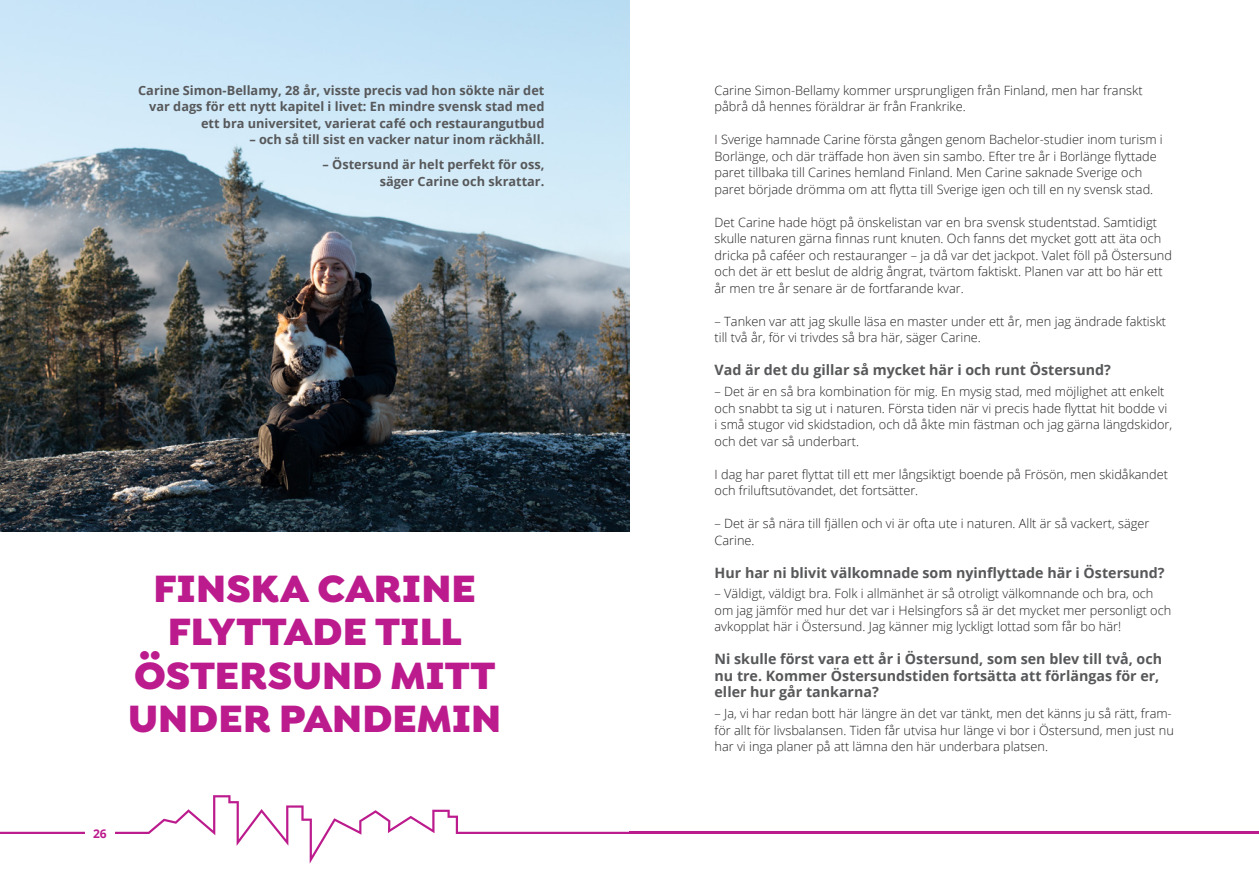
<style>
.page{position:relative;width:1259px;height:893px;background:#fff}
.page>*{position:absolute;margin:0;border:0;box-sizing:border-box;transform-origin:0 0}
.Rubrik_1{font:900 40.5px/43.5px "Isidora Sans Alt";color:#bc1b8d;text-align:center}
.Rubrik_3{font:700 14.25px/16.5px "Open Sans";color:#57585a}
.Bröd{font:300 12.75px/16.5px "Open Sans";color:#231f20}
.Bröd-2{font:700 12.75px/16.5px "Open Sans";color:#57585a;text-align:right}
.t1{font:700 12px "Open Sans";color:#bc1b8d}
</style>
<div class="page">
<svg style="left:0;top:795px;width:629px;height:69px"></svg>
<div style="left:85px;top:818px;width:30px;height:30px;background:#fff"></div>
<img style="left:0;top:0;width:629px;height:531px">
<hr style="left:629px;top:832px;width:630px;height:2px;background:#bc1b8d">
<p class="Bröd-2" style="left:138px;top:82px;width:408px">Carine Simon-Bellamy, 28 år, visste precis vad hon sökte när det var dags för ett nytt kapitel i livet: En mindre svensk stad med ett bra universitet, varierat café och restaurangutbud</p>
<p class="Bröd-2" style="left:249px;top:131px;width:296px">– och så till sist en vacker natur inom räckhåll.</p>
<p class="Bröd-2" style="left:322px;top:156px;width:223px">– Östersund är helt perfekt för oss, säger Carine och skrattar.</p>
<p class="Rubrik_1" style="left:128px;top:566px;width:375px">FINSKA CARINE<br>FLYTTADE TILL<br>ÖSTERSUND MITT<br>UNDER PANDEMIN</p>
<p class="t1" style="left:93px;top:825px;width:15px">26</p>
<p class="Bröd" style="left:714px;top:82px;width:429px">Carine Simon-Bellamy kommer ursprungligen från Finland, men har franskt påbrå då hennes föräldrar är från Frankrike.</p>
<p class="Bröd" style="left:714px;top:131px;width:450px">I Sverige hamnade Carine första gången genom Bachelor-studier inom turism i Borlänge, och där träffade hon även sin sambo. Efter tre år i Borlänge flyttade paret tillbaka till Carines hemland Finland. Men Carine saknade Sverige och paret började drömma om att flytta till Sverige igen och till en ny svensk stad.</p>
<p class="Bröd" style="left:714px;top:214px;width:459px">Det Carine hade högt på önskelistan var en bra svensk studentstad. Samtidigt skulle naturen gärna finnas runt knuten. Och fanns det mycket gott att äta och dricka på caféer och restauranger – ja då var det jackpot. Valet föll på Östersund och det är ett beslut de aldrig ångrat, tvärtom faktiskt. Planen var att bo här ett år men tre år senare är de fortfarande kvar.</p>
<p class="Bröd" style="left:714px;top:313px;width:453px">– Tanken var att jag skulle läsa en master under ett år, men jag ändrade faktiskt till två år, för vi trivdes så bra här, säger Carine.</p>
<p class="Rubrik_3" style="left:714px;top:362px;width:398px">Vad är det du gillar så mycket här i och runt Östersund?</p>
<p class="Bröd" style="left:714px;top:383px;width:459px">– Det är en så bra kombination för mig. En mysig stad, med möjlighet att enkelt och snabbt ta sig ut i naturen. Första tiden när vi precis hade flyttat hit bodde vi i små stugor vid skidstadion, och då åkte min fästman och jag gärna längdskidor, och det var så underbart.</p>
<p class="Bröd" style="left:714px;top:465px;width:455px">I dag har paret flyttat till ett mer långsiktigt boende på Frösön, men skidåkandet och friluftsutövandet, det fortsätter.</p>
<p class="Bröd" style="left:714px;top:515px;width:436px">– Det är så nära till fjällen och vi är ofta ute i naturen. Allt är så vackert, säger<br>Carine.</p>
<p class="Rubrik_3" style="left:714px;top:564px;width:452px">Hur har ni blivit välkomnade som nyinflyttade här i Östersund?</p>
<p class="Bröd" style="left:714px;top:585px;width:458px">– Väldigt, väldigt bra. Folk i allmänhet är så otroligt välkomnande och bra, och om jag jämför med hur det var i Helsingfors så är det mycket mer personligt och avkopplat här i Östersund. Jag känner mig lyckligt lottad som får bo här!</p>
<p class="Rubrik_3" style="left:714px;top:651px;width:449px">Ni skulle först vara ett år i Östersund, som sen blev till två, och nu tre. Kommer Östersundstiden fortsätta att förlängas för er, eller hur går tankarna?</p>
<p class="Bröd" style="left:714px;top:705px;width:461px">– Ja, vi har redan bott här längre än det var tänkt, men det känns ju så rätt, fram&shy;för allt för livsbalansen. Tiden får utvisa hur länge vi bor i Östersund, men just nu har vi inga planer på att lämna den här underbara platsen.</p>
</div>
